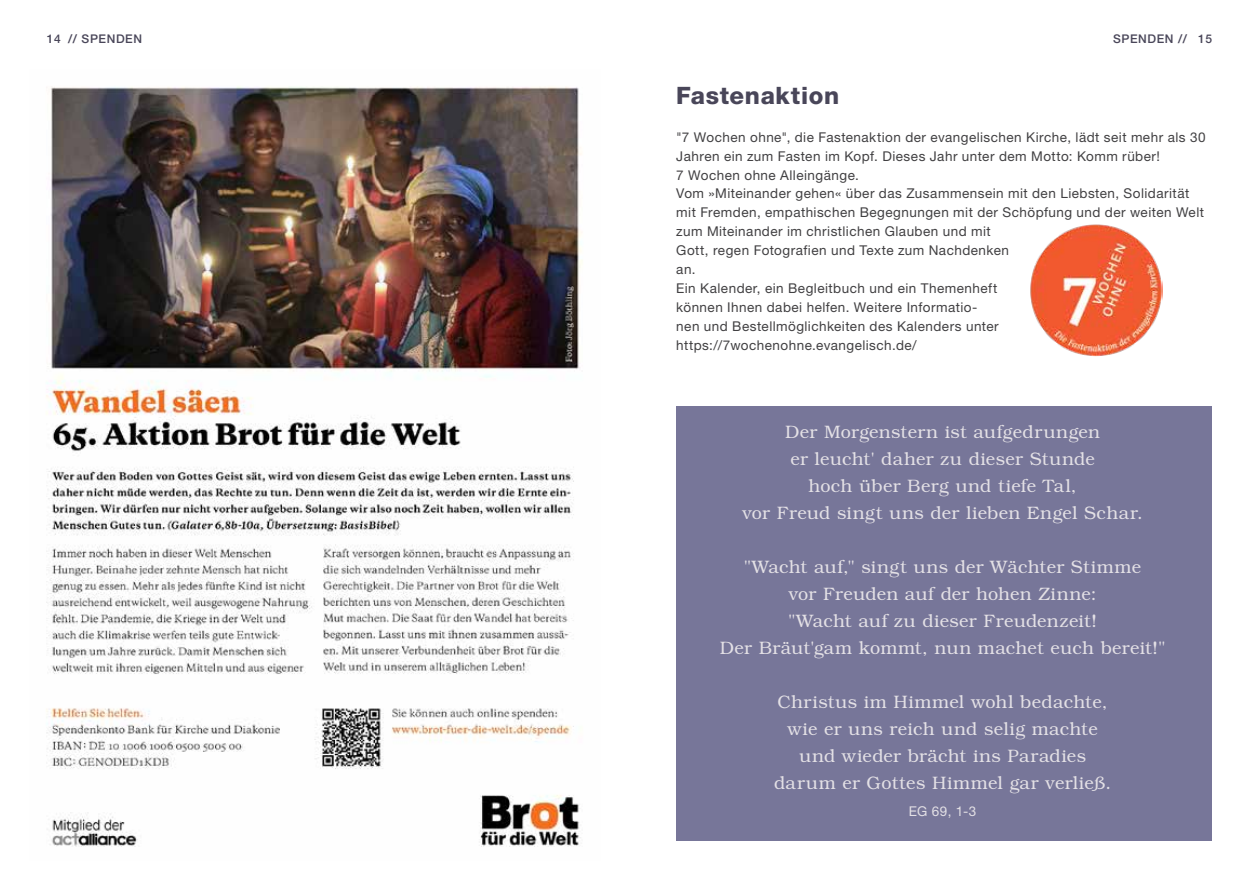
<style>
.page{position:relative;width:1259px;height:893px;background:#fff}
.page>*{position:absolute;margin:0;border:0;box-sizing:border-box;transform-origin:0 0}
.t1{font:800 24px "Helvetica Neue LT Std";letter-spacing:.025em;color:#494659}
.t2{font:300 18px/27px "Bookman Std";letter-spacing:.015em;color:#e3e0e5;text-align:center}
.t3{font:13.5px/18.9px "Helvetica Neue LT Std";letter-spacing:.035em;color:#414042}
.t4{font:13.5px "Helvetica Neue LT Std";color:#e3e0e5}
.t5{font:500 12px "Helvetica Neue LT Std";letter-spacing:.05em;color:#494659}
</style>
<div class="page">
<img style="left:46px;top:86px;width:537px;height:761px">
<img style="left:1030px;top:224px;width:132px;height:132px">
<div style="left:676px;top:406px;width:536px;height:435px;background:#777699"></div>
<p class="t5" style="left:68px;top:31px;width:76px">// SPENDEN</p>
<p class="t5" style="left:1113px;top:31px;width:76px">SPENDEN //</p>
<p class="t5" style="left:47px;top:31px;width:15px">14</p>
<p class="t5" style="left:1198px;top:31px;width:15px">15</p>
<h1 class="t1" style="left:676px;top:81px;width:164px">Fastenaktion</h1>
<p class="t3" style="left:676px;top:127px;width:531px">"7 Wochen ohne", die Fastenaktion der evangelischen Kirche, lädt seit mehr als 30<br>Jahren ein zum Fasten im Kopf. Dieses Jahr unter dem Motto: Komm rüber!<br>7 Wochen ohne Alleingänge.<br>Vom »Miteinander gehen« über das Zusammensein mit den Liebsten, Solidarität mit Fremden, empathischen Begegnungen mit der Schöpfung und der weiten Welt</p>
<p class="t3" style="left:676px;top:222px;width:334px">zum Miteinander im christlichen Glauben und mit Gott, regen Fotografien und Texte zum Nachdenken an.<br>Ein Kalender, ein Begleitbuch und ein Themenheft können Ihnen dabei helfen. Weitere Informatio-<br>nen und Bestellmöglichkeiten des Kalenders unter https://7wochenohne.evangelisch.de/</p>
<h2 class="t2" style="left:742px;top:418px;width:402px">Der Morgenstern ist aufgedrungen<br>er leucht' daher zu dieser Stunde<br>hoch über Berg und tiefe Tal,<br>vor Freud singt uns der lieben Engel Schar.</h2>
<h2 class="t2" style="left:720px;top:553px;width:447px">"Wacht auf," singt uns der Wächter Stimme<br>vor Freuden auf der hohen Zinne:<br>"Wacht auf zu dieser Freudenzeit!<br>Der Bräut'gam kommt, nun machet euch bereit!"</h2>
<h2 class="t2" style="left:774px;top:688px;width:338px">Christus im Himmel wohl bedachte, wie er uns reich und selig machte und wieder brächt ins Paradies darum er Gottes Himmel gar verließ.</h2>
<p class="t4" style="left:908px;top:803px;width:69px">EG 69, 1-3</p>
</div>
